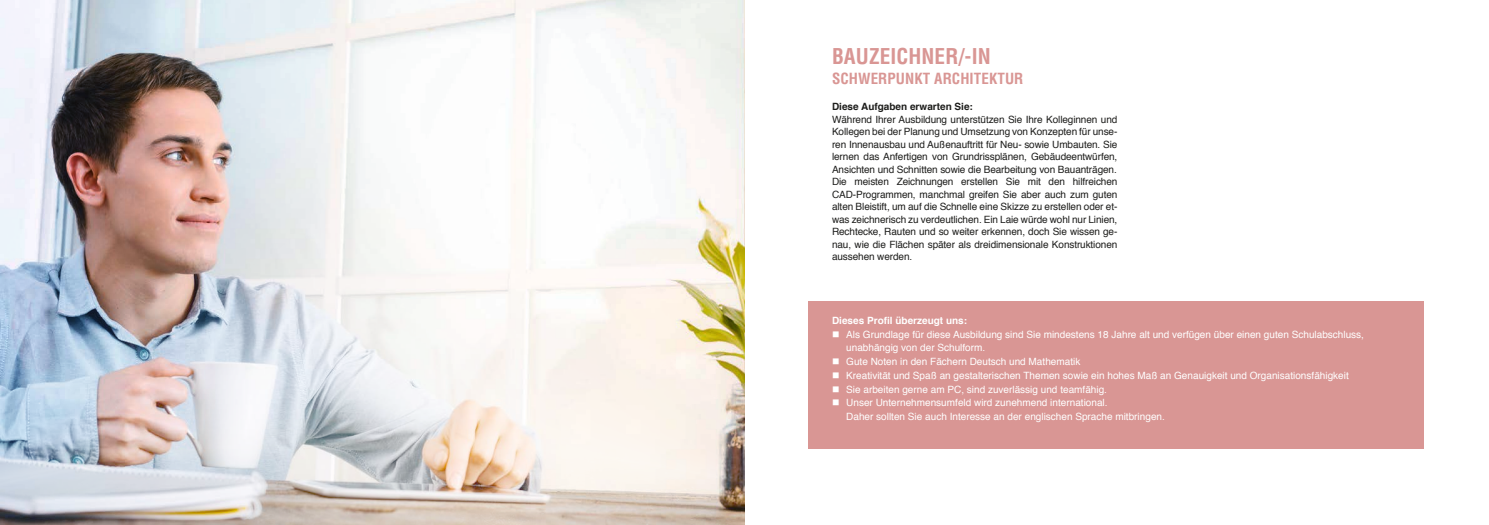
<style>
.page{position:relative;width:1489px;height:525px;background:#fff}
.page>*{position:absolute;margin:0;border:0;box-sizing:border-box;transform-origin:0 0}
.t1{font:700 condensed 21.25px "Helvetica";letter-spacing:.005em;color:#d99694}
.t2{font:700 condensed 15px "Helvetica";letter-spacing:.005em;color:#d99694}
.t3{font:10px/12.5px "Helvetica";letter-spacing:-.01em;color:#1d1d1b;text-align:justify}
.t4{font:10px/13.8px "Helvetica";color:#fff}
.t5{font:700 10px "Helvetica";color:#fff}
.t6{font:700 10px "Helvetica";color:#1d1d1b}
</style>
<div class="page">
<img style="left:0;top:0;width:744px;height:524px">
<div style="left:808px;top:301px;width:615px;height:147px;background:#d99694"></div>
<h1 class="t1" style="left:832px;top:43px;width:160px">BAUZEICHNER/-IN</h1>
<h2 class="t2" style="left:832px;top:69px;width:193px">SCHWERPUNKT ARCHITEKTUR</h2>
<p class="t6" style="left:832px;top:99px;width:142px">Diese Aufgaben erwarten Sie:</p>
<p class="t3" style="left:832px;top:113px;width:287px">Während Ihrer Ausbildung unterstützen Sie Ihre Kolleginnen und Kollegen bei der Planung und Umsetzung von Konzepten für unse&shy;ren Innenausbau und Außenauftritt für Neu- sowie Umbauten. Sie lernen das Anfertigen von Grundrissplänen, Gebäudeentwürfen, Ansichten und Schnitten sowie die Bearbeitung von Bauanträgen.<br>Die meisten Zeichnungen erstellen Sie mit den hilfreichen CAD-Programmen, manchmal greifen Sie aber auch zum guten alten Bleistift, um auf die Schnelle eine Skizze zu erstellen oder et&shy;was zeichnerisch zu verdeutlichen. Ein Laie würde wohl nur Linien, Rechtecke, Rauten und so weiter erkennen, doch Sie wissen ge&shy;nau, wie die Flächen später als dreidimensionale Konstruktionen aussehen werden.</p>
<p class="t5" style="left:832px;top:312px;width:137px">Dieses Profil überzeugt uns:</p>
<p class="t4" style="left:846px;top:327px;width:519px;text-indent:-14px">■ Als Grundlage für diese Ausbildung sind Sie mindestens 18 Jahre alt und verfügen über einen guten Schulabschluss, unabhängig von der Schulform.</p>
<p class="t4" style="left:832px;top:355px;width:250px">■ Gute Noten in den Fächern Deutsch und Mathematik</p>
<p class="t4" style="left:832px;top:368px;width:518px">■ Kreativität und Spaß an gestalterischen Themen sowie ein hohes Maß an Genauigkeit und Organisationsfähigkeit</p>
<p class="t4" style="left:832px;top:382px;width:276px">■ Sie arbeiten gerne am PC, sind zuverlässig und teamfähig.</p>
<p class="t4" style="left:846px;top:396px;width:320px;text-indent:-14px">■ Unser Unternehmensumfeld wird zunehmend international.<br>Daher sollten Sie auch Interesse an der englischen Sprache mitbringen.</p>
</div>
